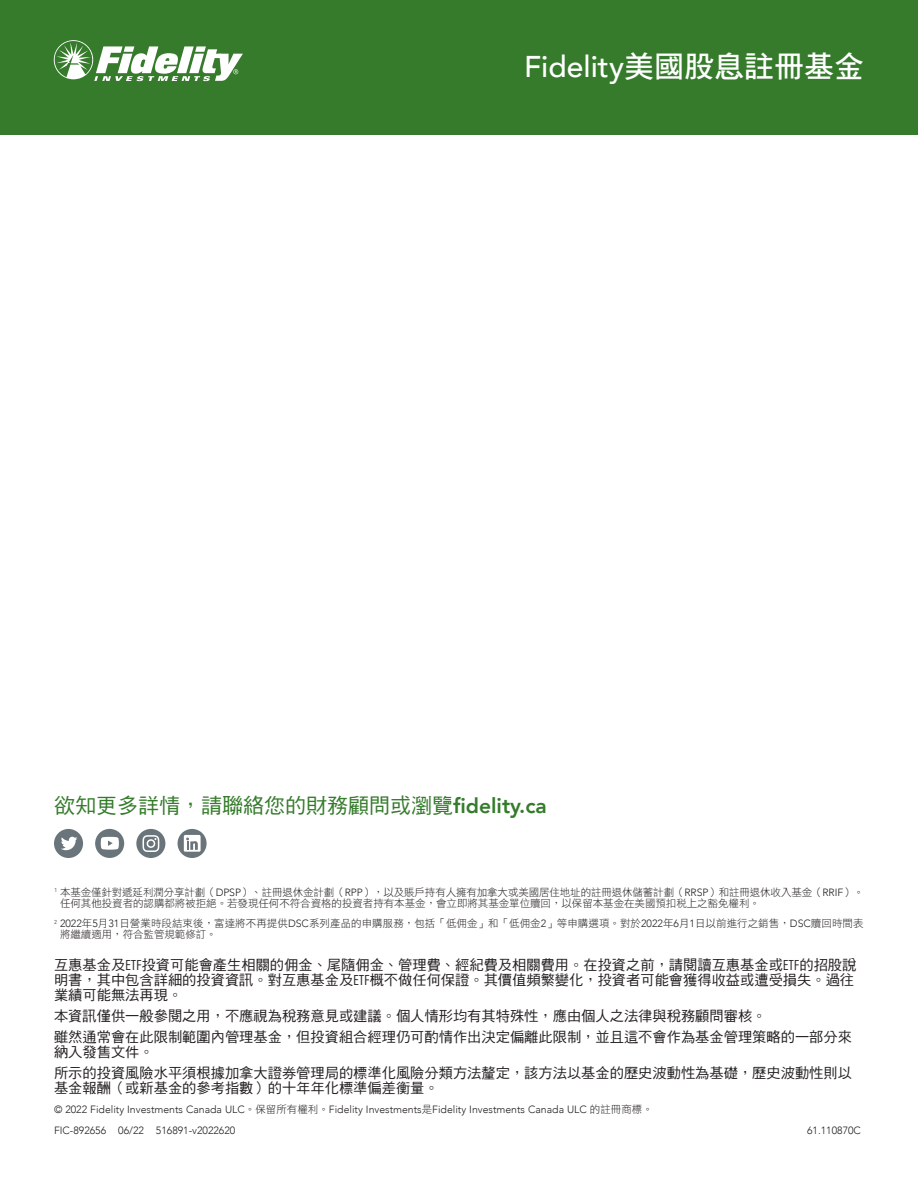
<style>
.page{position:relative;width:918px;height:1188px;background:#fff}
.page>*{position:absolute;margin:0;border:0;box-sizing:border-box;transform-origin:0 0}
.t1{font:500 30px "Avenir";color:#fff}
.t2{font:21px "DF Hei Std W5";color:#357b2b}
.t3{font:14.25px/15px "DF Hei Std W5";color:#231f20}
.t4{font:10.5px/11.2px "DF Hei Std W3";letter-spacing:-.005em;color:#231f20}
.t5{font:300 10.5px/21px "Avenir";color:#231f20}
.s1{font-family:"DF Hei Std W7";font-weight:400}
.s2{font-family:"Avenir";font-weight:800}
.s3{font-family:"Avenir";font-weight:300}
.s4{font-family:"Avenir Next Condensed"}
.s5{font-family:"DF Hei Std W3";font-weight:400}
</style>
<div class="page">
<div style="left:0;top:0;width:918px;height:135px;background:#357b2b"></div>
<svg style="left:54px;top:40px;width:189px;height:41px"></svg>
<svg style="left:178px;top:829px;width:29px;height:29px"></svg>
<svg style="left:54px;top:829px;width:29px;height:29px"></svg>
<div style="left:136px;top:829px;width:29px;height:29px;background:#6a747b;border-radius:50%"></div>
<svg style="left:143px;top:835px;width:16px;height:17px"></svg>
<svg style="left:95px;top:829px;width:29px;height:29px"></svg>
<h1 class="t1" style="left:524px;top:40px;width:341px">Fidelity<span class="s1">美國股息註冊基金</span></h1>
<h2 class="t2" style="left:54px;top:794px;width:494px">欲知更多詳情，請聯絡您的財務顧問或瀏覽<span class="s2">fidelity.ca</span></h2>
<p class="t4" style="left:60px;top:886px;width:805px;text-indent:-6px"><sup>1</sup> 本基金僅針對遞延利潤分享計劃（<span class="s3">DPSP</span>）、註冊退休金計劃（<span class="s3">RPP</span>），以及賬戶持有人擁有加拿大或美國居住地址的註冊退休儲蓄計劃（<span class="s3">RRSP</span>）和註冊退休收入基金（<span class="s3">RRIF</span>）。任何其他投資者的認購都將被拒絕。若發現任何不符合資格的投資者持有本基金，會立即將其基金單位贖回，以保留本基金在美國預扣稅上之豁免權利。</p>
<p class="t4" style="left:60px;top:917px;width:805px;text-indent:-6px"><sup>2</sup> <span class="s3">2022</span>年<span class="s3">5</span>月<span class="s3">31</span>日營業時段結束後，富達將不再提供<span class="s3">DSC</span>系列產品的申購服務，包括「低佣金」和「低佣金<span class="s3">2</span>」等申購選項。對於<span class="s3">2022</span>年<span class="s3">6</span>月<span class="s3">1</span>日以前進行之銷售，<span class="s3">DSC</span>贖回時間表將繼續適用，符合監管規範修訂。</p>
<p class="t3" style="left:54px;top:957px;width:804px">互惠基金及<span class="s4">ETF</span>投資可能會產生相關的佣金、尾隨佣金、管理費、經紀費及相關費用。在投資之前，請閱讀互惠基金或<span class="s4">ETF</span>的招股說明書，其中包含詳細的投資資訊。對互惠基金及<span class="s4">ETF</span>概不做任何保證。其價值頻繁變化，投資者可能會獲得收益或遭受損失。過往業績可能無法再現。</p>
<p class="t3" style="left:54px;top:1005px;width:800px;line-height:21px">本資訊僅供一般參閱之用，不應視為稅務意見或建議。個人情形均有其特殊性，應由個人之法律與稅務顧問審核。<br>雖然通常會在此限制範圍內管理基金，但投資組合經理仍可酌情作出決定偏離此限制，並且這不會作為基金管理策略的一部分來</p>
<p class="t3" style="left:54px;top:1041px;width:800px;line-height:21px">納入發售文件。<br>所示的投資風險水平須根據加拿大證券管理局的標準化風險分類方法釐定，該方法以基金的歷史波動性為基礎，歷史波動性則以</p>
<p class="t3" style="left:54px;top:1080px;width:386px">基金報酬（或新基金的參考指數）的十年年化標準偏差衡量。</p>
<p class="t5" style="left:54px;top:1099px;width:600px">© 2022 Fidelity Investments Canada ULC<span class="s5">。保留所有權利。</span>Fidelity Investments<span class="s5">是</span>Fidelity Investments Canada ULC <span class="s5">的註冊商標。<br></span>FIC-892656 06/22 516891-v2022620</p>
<p class="t5" style="left:807px;top:1120px;width:55px">61.110870C</p>
</div>
